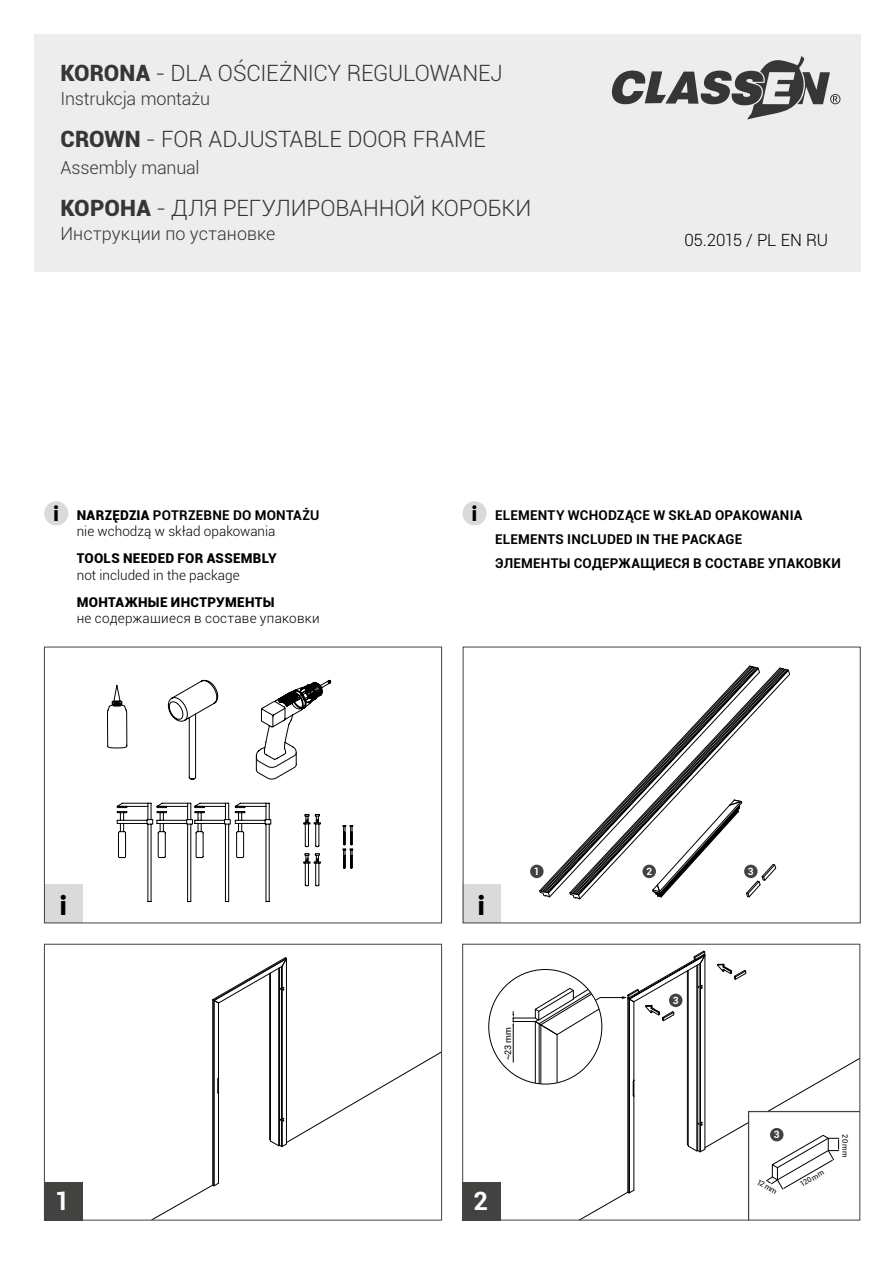
<style>
.page{position:relative;width:893px;height:1263px;background:#fff}
.page>*{position:absolute;margin:0;border:0;box-sizing:border-box;transform-origin:0 0}
.t1{font:900 27px "Lato";color:#000}
.t2{font:700 25.35px "Roboto";color:#fff}
.t3{font:300 22.5px "Roboto";letter-spacing:-.005em;color:#373636}
.t4{font:900 21px "Lato";color:#000}
.t5{font:300 18px "Roboto";letter-spacing:-.005em;color:#373636}
.t6{font:300 16.8px "Roboto";letter-spacing:-.005em;color:#000}
.t7{font:300 13.5px/16.5px "Roboto";letter-spacing:.005em;color:#000}
.t8{font:700 13.5px/24px "Roboto";letter-spacing:.015em;color:#000}
.t9{font:900 13.5px "Roboto";letter-spacing:.02em;color:#000}
.t10{font:700 10.05px "Roboto";color:#fff}
.t11{font:9px "Roboto";color:#000}
.t12{font:7.5px "Roboto";color:#000}
.s1{font-weight:900}
.s2{font-weight:700}
</style>
<div class="page">
<svg style="left:582px;top:954px;width:276px;height:264px"></svg>
<svg style="left:716px;top:964px;width:30px;height:16px"></svg>
<div style="left:463px;top:1182px;width:38px;height:38px;background:#424241"></div>
<svg style="left:154px;top:1052px;width:286px;height:166px"></svg>
<svg style="left:212px;top:957px;width:75px;height:229px"></svg>
<svg style="left:539px;top:666px;width:220px;height:228px"></svg>
<svg style="left:569px;top:668px;width:220px;height:228px"></svg>
<svg style="left:116px;top:803px;width:155px;height:99px"></svg>
<div style="left:34px;top:34px;width:826px;height:237px;background:#ededed"></div>
<svg style="left:611px;top:56px;width:229px;height:64px"></svg>
<div style="left:44px;top:885px;width:38px;height:38px;background:#dadada"></div>
<div style="left:463px;top:885px;width:38px;height:38px;background:#dadada"></div>
<div style="left:44px;top:501px;width:24px;height:24px;background:#dadada;border-radius:50%"></div>
<div style="left:462px;top:501px;width:25px;height:24px;background:#dadada;border-radius:50%"></div>
<div style="left:642px;top:865px;width:14px;height:13px;background:#424241;border-radius:50%"></div>
<div style="left:744px;top:865px;width:14px;height:13px;background:#424241;border-radius:50%"></div>
<div style="left:530px;top:865px;width:14px;height:13px;background:#424241;border-radius:50%"></div>
<div style="left:44px;top:647px;width:398px;height:276px;border:1px solid #424241"></div>
<div style="left:44px;top:944px;width:398px;height:276px;border:1px solid #424241"></div>
<div style="left:44px;top:1182px;width:38px;height:38px;background:#424241"></div>
<svg style="left:256px;top:680px;width:75px;height:99px"></svg>
<svg style="left:107px;top:646px;width:111px;height:133px"></svg>
<svg style="left:747px;top:1110px;width:114px;height:111px"></svg>
<div style="left:770px;top:1128px;width:13px;height:13px;background:#424241;border-radius:50%"></div>
<div style="left:462px;top:944px;width:398px;height:276px;border:1px solid #424241"></div>
<svg style="left:513px;top:951px;width:192px;height:207px"></svg>
<svg style="left:303px;top:853px;width:18px;height:33px"></svg>
<svg style="left:303px;top:814px;width:18px;height:33px"></svg>
<svg style="left:343px;top:825px;width:10px;height:44px"></svg>
<h3 class="t3" style="left:61px;top:57px;width:444px"><span class="s1">KORONA</span> - DLA OŚCIEŻNICY REGULOWANEJ</h3>
<h3 class="t5" style="left:61px;top:86px;width:151px">Instrukcja montażu</h3>
<h3 class="t3" style="left:61px;top:123px;width:427px"><span class="s1">CROWN</span> - FOR ADJUSTABLE DOOR FRAME</h3>
<h3 class="t5" style="left:61px;top:155px;width:141px">Assembly manual</h3>
<h3 class="t3" style="left:61px;top:192px;width:472px"><span class="s1">КОРОНА</span> - ДЛЯ РЕГУЛИРОВАННОЙ КОРОБКИ</h3>
<h3 class="t5" style="left:61px;top:221px;width:217px">Инструкции по установке</h3>
<p class="t6" style="left:684px;top:228px;width:145px">05.2015 / PL EN RU</p>
<h3 class="t4" style="left:53px;top:501px;width:7px">i</h3>
<h3 class="t4" style="left:472px;top:501px;width:7px">i</h3>
<p class="t7" style="left:77px;top:506px;width:244px"><span class="s1">NARZĘDZIA</span> <span class="s2">POTRZEBNE DO MONTAŻU </span>nie wchodzą w skład opakowania</p>
<p class="t9" style="left:77px;top:549px;width:202px">TOOLS NEEDED FOR ASSEMBLY</p>
<p class="t7" style="left:77px;top:566px;width:164px">not included in the package</p>
<p class="t9" style="left:77px;top:592px;width:199px">МОНТАЖНЫЕ ИНСТРУМЕНТЫ</p>
<p class="t7" style="left:77px;top:610px;width:245px">не содержащиеся в составе упаковки</p>
<p class="t8" style="left:495px;top:502px;width:347px">ELEMENTY WCHODZĄCE W SKŁAD OPAKOWANIA<br>ELEMENTS INCLUDED IN THE PACKAGE<br>ЭЛЕМЕНТЫ СОДЕРЖАЩИЕСЯ В СОСТАВЕ УПАКОВКИ</p>
<h1 class="t1" style="left:59px;top:889px;width:9px">i</h1>
<h1 class="t1" style="left:477px;top:889px;width:9px">i</h1>
<p class="t10" style="left:534px;top:864px;width:7px">1</p>
<p class="t10" style="left:646px;top:864px;width:7px">2</p>
<p class="t10" style="left:748px;top:864px;width:7px">3</p>
<h2 class="t2" style="left:55px;top:1183px;width:16px">1</h2>
<p class="t11" style="left:502px;top:1060px;width:35px;rotate:-90deg">~23 mm</p>
<h2 class="t2" style="left:473px;top:1183px;width:16px">2</h2>
<p class="t10" style="left:673px;top:993px;width:7px">3</p>
<p class="t10" style="left:774px;top:1127px;width:7px">3</p>
<p class="t12" style="left:760px;top:1177px;width:24px;rotate:30deg">12 mm</p>
<p class="t12" style="left:798px;top:1180px;width:28px;rotate:-30deg">120 mm</p>
<p class="t12" style="left:850px;top:1134px;width:24px;rotate:90deg">20 mm</p>
</div>
